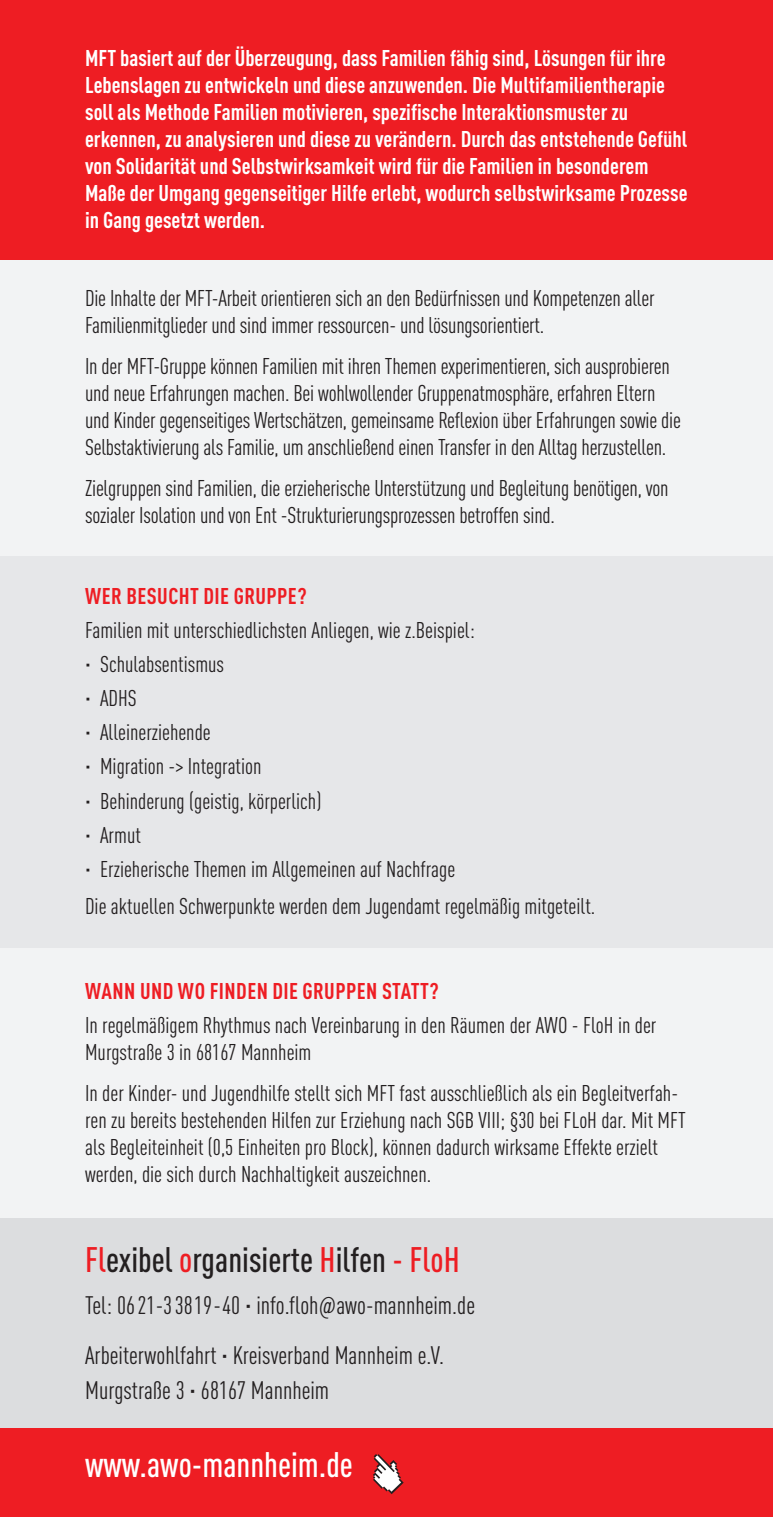
<style>
.page{position:relative;width:773px;height:1517px;background:#fff}
.page>*{position:absolute;margin:0;border:0;box-sizing:border-box;transform-origin:0 0}
.t1{font:500 condensed 35px "DIN Pro";color:#231f20}
.t2{font:500 condensed 35px "DIN Pro";color:#fff}
.t3{font:condensed 25px/49.2px "DIN Pro";color:#231f20}
.t4{font:condensed 22.5px/27px "DIN Pro";letter-spacing:-.005em;color:#231f20}
.t5{font:700 condensed 22.5px/27px "DIN Pro";color:#fff}
.t6{font:700 condensed 22.5px "DIN Pro";letter-spacing:.02em;color:#ee1d23}
.s1{color:#ee1d23}
</style>
<div class="page">
<div style="left:0;top:0;width:772px;height:260px;background:#ee1d23"></div>
<div style="left:0;top:1217px;width:772px;height:211px;background:#dcdddf"></div>
<div style="left:0;top:260px;width:772px;height:957px;background:#f2f3f4"></div>
<div style="left:0;top:1428px;width:772px;height:89px;background:#ee1d23"></div>
<svg style="left:373px;top:1454px;width:30px;height:40px"></svg>
<div style="left:0;top:556px;width:772px;height:391px;background:#e6e7e9"></div>
<p class="t5" style="left:85px;top:42px;width:604px">MFT basiert auf der Überzeugung, dass Familien fähig sind, Lösungen für ihre Lebenslagen zu entwickeln und diese anzuwenden. Die Multifamilientherapie soll als Methode Familien motivieren, spezifische Interaktionsmuster zu erkennen, zu analysieren und diese zu verändern. Durch das entstehende Gefühl von Solidarität und Selbstwirksamkeit wird für die Familien in besonderem Maße der Umgang gegenseitiger Hilfe erlebt, wodurch selbstwirksame Prozesse in Gang gesetzt werden.</p>
<p class="t4" style="left:85px;top:283px;width:571px">Die Inhalte der MFT-Arbeit orientieren sich an den Bedürfnissen und Kompetenzen aller<br>Familienmitglieder und sind immer ressourcen- und lösungsorientiert.</p>
<p class="t4" style="left:85px;top:351px;width:597px">In der MFT-Gruppe können Familien mit ihren Themen experimentieren, sich ausprobieren und neue Erfahrungen machen. Bei wohlwollender Gruppenatmosphäre, erfahren Eltern und Kinder gegenseitiges Wertschätzen, gemeinsame Reflexion über Erfahrungen sowie die Selbstaktivierung als Familie, um anschließend einen Transfer in den Alltag herzustellen.</p>
<p class="t4" style="left:85px;top:473px;width:585px">Zielgruppen sind Familien, die erzieherische Unterstützung und Begleitung benötigen, von sozialer Isolation und von Ent -Strukturierungsprozessen betroffen sind.</p>
<p class="t6" style="left:85px;top:579px;width:223px">WER BESUCHT DIE GRUPPE?</p>
<p class="t4" style="left:85px;top:611px;width:391px;line-height:34px">Familien mit unterschiedlichsten Anliegen, wie z.Beispiel: · Schulabsentismus<br>· ADHS<br>· Alleinerziehende<br>· Migration -&gt; Integration<br>· Behinderung (geistig, körperlich)<br>· Armut<br>· Erzieherische Themen im Allgemeinen auf Nachfrage</p>
<p class="t4" style="left:85px;top:891px;width:511px">Die aktuellen Schwerpunkte werden dem Jugendamt regelmäßig mitgeteilt.</p>
<p class="t6" style="left:85px;top:973px;width:355px">WANN UND WO FINDEN DIE GRUPPEN STATT?</p>
<p class="t4" style="left:85px;top:1009px;width:572px">In regelmäßigem Rhythmus nach Vereinbarung in den Räumen der AWO - FloH in der<br>Murgstraße 3 in 68167 Mannheim</p>
<p class="t4" style="left:85px;top:1078px;width:602px">In der Kinder- und Jugendhilfe stellt sich MFT fast ausschließlich als ein Begleitverfah&shy;ren zu bereits bestehenden Hilfen zur Erziehung nach SGB VIII; §30 bei FLoH dar. Mit MFT als Begleiteinheit (0,5 Einheiten pro Block), können dadurch wirksame Effekte erzielt werden, die sich durch Nachhaltigkeit auszeichnen.</p>
<h1 class="t1" style="left:85px;top:1234px;width:376px"><span class="s1">Fl</span>exibel <span class="s1">o</span>rganisierte <span class="s1">H</span>ilfen <span class="s1">- FloH</span></h1>
<p class="t3" style="left:85px;top:1279px;width:391px">Tel: 0621-33819-40 · info.floh@awo-mannheim.de<br>Arbeiterwohlfahrt · Kreisverband Mannheim e.V.</p>
<p class="t3" style="left:85px;top:1363px;width:245px">Murgstraße 3 · 68167 Mannheim</p>
<h1 class="t2" style="left:85px;top:1438px;width:269px">www.awo-mannheim.de</h1>
</div>
